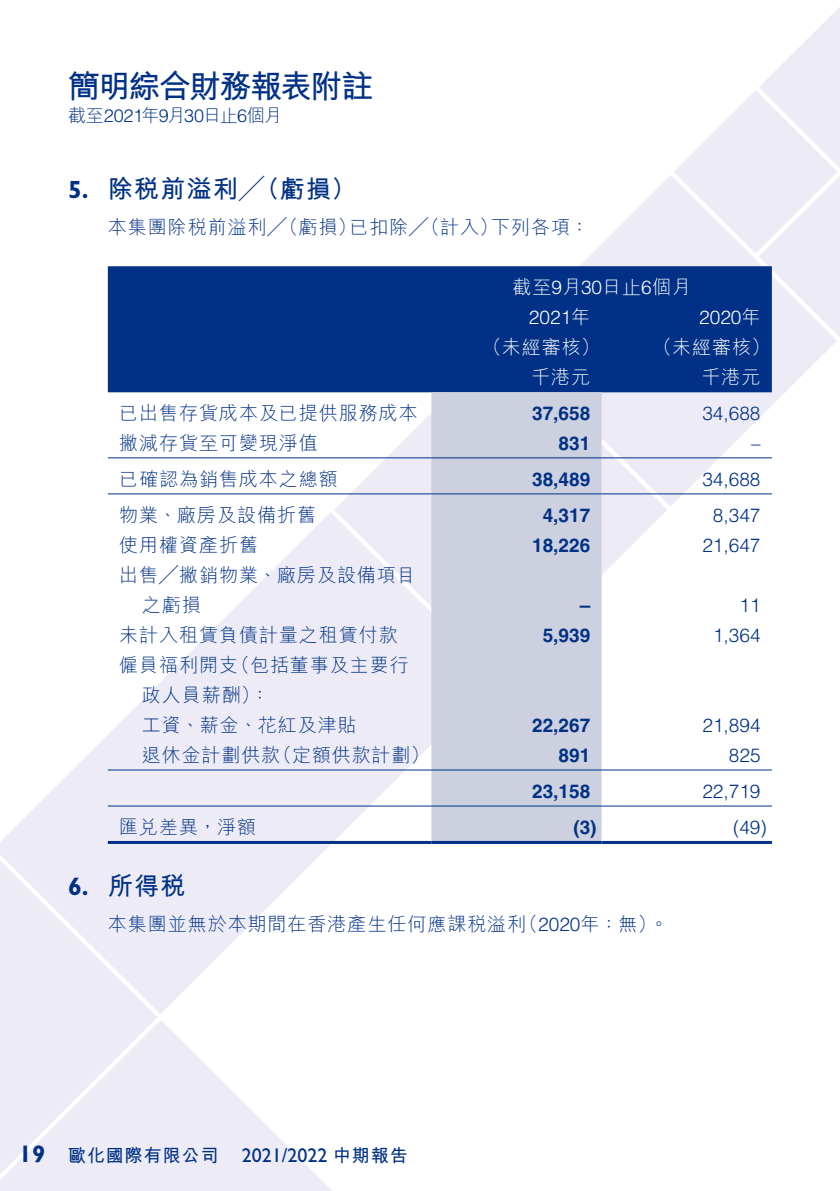
<style>
.page{position:relative;width:840px;height:1191px;background:#fff}
.page>*{position:absolute;margin:0;border:0;box-sizing:border-box;transform-origin:0 0}
.t1{font:700 32px "M Hei HK";letter-spacing:-.055em;color:#003186}
._01_H1{font:700 25px "M Hei HK";letter-spacing:.05em;color:#003186}
._01_H1-2{font:700 25px "Gill Sans Std";color:#003186}
.t2{font:700 24px "Gill Sans Std";color:#003186}
.t3{font:20px "Gill Sans Std";color:#003186}
._50_Table_txt{font:300 19px/30px "M Hei HK";letter-spacing:.05em;color:#003186}
._00_txt{font:300 19px "M Hei HK";letter-spacing:.05em;color:#003186}
._50_Table_txt-2{font:300 19px "Helvetica LT Std";color:#003186}
._50_Table_txt-3{font:700 19px "Helvetica LT Std";color:#003186}
._50_Table_txt-4{font:300 19px "M Hei HK";letter-spacing:.05em;color:#fff}
._50_Table_txt-5{font:300 19px "Helvetica LT Std";color:#fff}
.t4{font:300 18px "M Hei HK";letter-spacing:-.03em;color:#003186}
.t5{font:700 18px "M Hei HK";letter-spacing:.05em;color:#003186}
.s1{font-family:"Helvetica LT Std"}
.s2{font-family:"M Hei HK"}
</style>
<div class="page">
<svg style="left:580px;top:182px;width:84px;height:84px"></svg>
<svg style="left:325px;top:392px;width:339px;height:292px"></svg>
<svg style="left:664px;top:8px;width:175px;height:505px"></svg>
<svg style="left:0;top:1022px;width:332px;height:169px"></svg>
<svg style="left:0;top:503px;width:431px;height:519px"></svg>
<div style="left:108px;top:266px;width:663px;height:126px;background:#003186"></div>
<div style="left:431px;top:392px;width:170px;height:449px;background:#cdd1df"></div>
<hr style="left:108px;top:457px;width:323px;height:1px;background:#003186">
<hr style="left:431px;top:457px;width:170px;height:1px;background:#003186">
<hr style="left:601px;top:457px;width:170px;height:1px;background:#003186">
<hr style="left:108px;top:493px;width:323px;height:1px;background:#003186">
<hr style="left:431px;top:493px;width:170px;height:1px;background:#003186">
<hr style="left:601px;top:493px;width:170px;height:1px;background:#003186">
<hr style="left:108px;top:769px;width:323px;height:1px;background:#003186">
<hr style="left:431px;top:769px;width:170px;height:1px;background:#003186">
<hr style="left:601px;top:769px;width:170px;height:1px;background:#003186">
<hr style="left:108px;top:805px;width:323px;height:1px;background:#003186">
<hr style="left:431px;top:805px;width:170px;height:1px;background:#003186">
<hr style="left:601px;top:805px;width:170px;height:1px;background:#003186">
<hr style="left:108px;top:841px;width:323px;height:3px;background:#003186">
<hr style="left:431px;top:841px;width:170px;height:3px;background:#003186">
<hr style="left:601px;top:841px;width:170px;height:3px;background:#003186">
<h1 class="t1" style="left:68px;top:63px;width:306px">簡明綜合財務報表附註</h1>
<p class="t4" style="left:68px;top:106px;width:215px">截至<span class="s1">2021</span>年月<span class="s1">9 30</span>日止<span class="s1">6</span>個月</p>
<p class="_01_H1-2" style="left:68px;top:175px;width:22px">5.</p>
<p class="_01_H1-2" style="left:68px;top:872px;width:22px">6.</p>
<p class="_01_H1" style="left:108px;top:171px;width:250px">除稅前溢利╱（虧損(</p>
<p class="_00_txt" style="left:108px;top:217px;width:250px">本集團除稅前溢利╱（虧損）</p>
<p class="_00_txt" style="left:349px;top:217px;width:150px">已扣除╱（計入）</p>
<p class="_00_txt" style="left:491px;top:217px;width:99px">下列各項：</p>
<p class="_50_Table_txt-4" style="left:512px;top:277px;width:180px">截至月<span class="s1">9 30</span>日止<span class="s1">6</span>個月</p>
<p class="_50_Table_txt-5" style="left:528px;top:305px;width:63px">2021<span class="s2">年</span></p>
<p class="_50_Table_txt-5" style="left:698px;top:305px;width:63px">2020<span class="s2">年</span></p>
<p class="_50_Table_txt-4" style="left:482px;top:337px;width:118px">（未經審核）</p>
<p class="_50_Table_txt-4" style="left:652px;top:337px;width:118px">（未經審核(</p>
<p class="_50_Table_txt-4" style="left:531px;top:367px;width:60px">千港元</p>
<p class="_50_Table_txt-4" style="left:701px;top:367px;width:60px">千港元</p>
<p class="_50_Table_txt" style="left:119px;top:398px;width:300px">已出售存貨成本及已提供服務成本</p>
<p class="_50_Table_txt-3" style="left:532px;top:401px;width:60px">37,658</p>
<p class="_50_Table_txt-2" style="left:702px;top:401px;width:60px">34,688</p>
<p class="_50_Table_txt" style="left:119px;top:428px;width:200px">撇減存貨至可變現淨值</p>
<p class="_50_Table_txt-3" style="left:558px;top:431px;width:33px">831</p>
<p class="_50_Table_txt-2" style="left:750px;top:431px;width:11px">–</p>
<p class="_50_Table_txt" style="left:119px;top:464px;width:220px">已確認為銷售成本之總額</p>
<p class="_50_Table_txt-3" style="left:531px;top:468px;width:60px">38,489</p>
<p class="_50_Table_txt-2" style="left:702px;top:467px;width:60px">34,688</p>
<p class="_50_Table_txt" style="left:119px;top:500px;width:198px">物業、廠房及設備折舊</p>
<p class="_50_Table_txt-3" style="left:542px;top:504px;width:49px">4,317</p>
<p class="_50_Table_txt-2" style="left:712px;top:503px;width:49px">8,347</p>
<p class="_50_Table_txt" style="left:119px;top:530px;width:140px">使用權資產折舊</p>
<p class="_50_Table_txt" style="left:119px;top:560px;width:298px">出售╱撇銷物業、廠房及設備項目</p>
<p class="_50_Table_txt-3" style="left:532px;top:534px;width:60px">18,226</p>
<p class="_50_Table_txt-2" style="left:702px;top:533px;width:60px">21,647</p>
<p class="_50_Table_txt" style="left:142px;top:590px;width:60px">之虧損</p>
<p class="_50_Table_txt-3" style="left:579px;top:594px;width:12px">–</p>
<p class="_50_Table_txt-2" style="left:739px;top:593px;width:23px">11</p>
<p class="_50_Table_txt" style="left:119px;top:620px;width:280px">未計入租賃負債計量之租賃付款</p>
<p class="_50_Table_txt" style="left:231px;top:650px;width:179px">（包括董事及主要行</p>
<p class="_50_Table_txt" style="left:142px;top:650px;width:129px;text-indent:-23px">僱員福利開支<br>政人員薪酬：(</p>
<p class="_50_Table_txt-3" style="left:542px;top:624px;width:49px">5,939</p>
<p class="_50_Table_txt-2" style="left:712px;top:623px;width:49px">1,364</p>
<p class="_50_Table_txt" style="left:142px;top:710px;width:216px">工資、薪金、花紅及津貼</p>
<p class="_50_Table_txt-3" style="left:532px;top:714px;width:60px">22,267</p>
<p class="_50_Table_txt-2" style="left:702px;top:713px;width:60px">21,894</p>
<p class="_50_Table_txt" style="left:273px;top:740px;width:158px">（定額供款計劃(</p>
<p class="_50_Table_txt" style="left:142px;top:740px;width:140px">退休金計劃供款</p>
<p class="_50_Table_txt-3" style="left:558px;top:744px;width:33px">891</p>
<p class="_50_Table_txt-2" style="left:728px;top:743px;width:33px">825</p>
<p class="_50_Table_txt-3" style="left:531px;top:780px;width:60px">23,158</p>
<p class="_50_Table_txt-2" style="left:702px;top:779px;width:60px">22,719</p>
<p class="_50_Table_txt" style="left:119px;top:812px;width:138px">匯兌差異，淨額</p>
<p class="_01_H1" style="left:108px;top:867px;width:79px">所得稅</p>
<p class="_50_Table_txt-3" style="left:573px;top:816px;width:25px">(3)</p>
<p class="_50_Table_txt-2" style="left:732px;top:815px;width:35px">)49(</p>
<p class="_00_txt" style="left:519px;top:914px;width:139px">（<span class="s1">2020</span>年：無(</p>
<p class="_00_txt" style="left:108px;top:914px;width:419px">本集團並無於本期間在香港產生任何應課稅溢利</p>
<p class="_00_txt" style="left:649px;top:914px;width:20px">。</p>
<p class="t2" style="left:19px;top:1140px;width:28px">19</p>
<p class="t5" style="left:68px;top:1142px;width:152px">歐化國際有限公司</p>
<p class="t3" style="left:241px;top:1144px;width:87px">2021/2022</p>
<p class="t5" style="left:333px;top:1142px;width:76px">中期報告</p>
</div>
